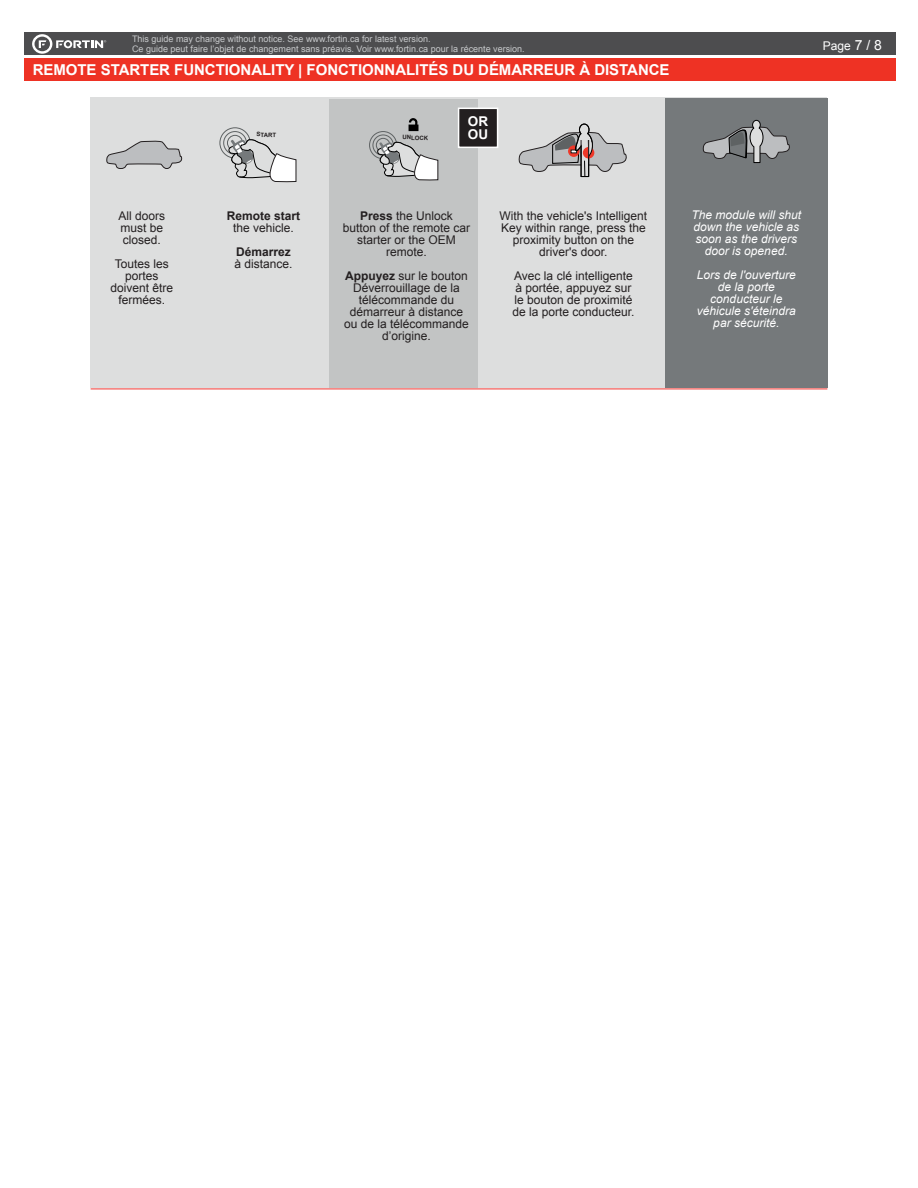
<style>
.page{position:relative;width:918px;height:1188px;background:#fff}
.page>*{position:absolute;margin:0;border:0;box-sizing:border-box;transform-origin:0 0}
.t1{font:700 15px "Arial";letter-spacing:-.005em;color:#fff}
.t2{font:700 13.5px/12.9px "Arial";color:#fff}
.t3{font:12px/12px "Arial";color:#231f20;text-align:center}
.t4{font:italic 12px/12px "Arial";color:#fff;text-align:center}
.t5{font:700 12px "Arial";color:#231f20}
.t6{font:12px "Arial";color:#fff}
.t7{font:9px/9.8px "Arial";color:#c7c9cb}
.t8{font:700 6px "Arial";color:#231f20}
.s1{font-size:13.95px}
.s2{font-weight:700}
</style>
<div class="page">
<div style="left:90px;top:98px;width:737px;height:290px;background:#dddede"></div>
<div style="left:329px;top:99px;width:149px;height:289px;background:#c2c4c4"></div>
<div style="left:227px;top:135px;width:16px;height:16px;border:1px solid #5e6263;border-radius:50%"></div>
<div style="left:219px;top:127px;width:32px;height:31px;border:1px solid #5e6263;border-radius:50%"></div>
<div style="left:223px;top:131px;width:24px;height:24px;border:1px solid #5e6263;border-radius:50%"></div>
<svg style="left:228px;top:139px;width:69px;height:44px"></svg>
<svg style="left:106px;top:140px;width:77px;height:29px"></svg>
<div style="left:376px;top:138px;width:14px;height:14px;border:1px solid #5e6263;border-radius:50%"></div>
<div style="left:369px;top:131px;width:28px;height:28px;border:1px solid #5e6263;border-radius:50%"></div>
<div style="left:373px;top:135px;width:21px;height:21px;border:1px solid #5e6263;border-radius:50%"></div>
<svg style="left:377px;top:142px;width:62px;height:39px"></svg>
<div style="left:409px;top:125px;width:9px;height:6px;border:1px solid #000"></div>
<svg style="left:408px;top:118px;width:11px;height:11px"></svg>
<hr style="left:91px;top:389px;width:736px;height:1px;background:#ee332e">
<div style="left:665px;top:98px;width:162px;height:289px;background:#75797b"></div>
<svg style="left:702px;top:120px;width:88px;height:43px"></svg>
<svg style="left:518px;top:123px;width:109px;height:54px"></svg>
<div style="left:459px;top:108px;width:39px;height:39px;background:#231f20"></div>
<div style="left:458px;top:108px;width:40px;height:40px;border:2px solid #fff"></div>
<div style="left:24px;top:33px;width:872px;height:22px;background:#4d4d4f"></div>
<div style="left:24px;top:58px;width:872px;height:23px;background:#ee3224"></div>
<svg style="left:32px;top:34px;width:74px;height:20px"></svg>
<p class="t7" style="left:132px;top:34px;width:394px">This guide may change without notice. See www.fortin.ca for latest version.<br>Ce guide peut faire l’objet de changement sans préavis. Voir www.fortin.ca pour la récente version.</p>
<p class="t1" style="left:33px;top:59px;width:638px">REMOTE STARTER FUNCTIONALITY | FONCTIONNALITÉS DU DÉMARREUR À DISTANCE</p>
<p class="t8" style="left:257px;top:130px;width:21px;rotate:1deg">START</p>
<p class="t8" style="left:403px;top:133px;width:27px;rotate:1deg">UNLOCK</p>
<p class="t2" style="left:468px;top:115px;width:22px">OR<br>OU</p>
<p class="t6" style="left:823px;top:38px;width:61px">Page <span class="s1">7 / 8</span></p>
<p class="t3" style="left:119px;top:209px;width:48px;text-align:left">All doors must be closed.</p>
<p class="t3" style="left:111px;top:257px;width:64px">Toutes les portes doivent être fermées.</p>
<p class="t5" style="left:227px;top:207px;width:75px">Remote start</p>
<p class="t3" style="left:233px;top:221px;width:62px">the vehicle.</p>
<p class="t5" style="left:236px;top:243px;width:56px">Démarrez</p>
<p class="t3" style="left:235px;top:257px;width:60px">à distance.</p>
<p class="t3" style="left:343px;top:209px;width:129px"><span class="s2">Press</span> the Unlock button of the remote car starter or the OEM remote.</p>
<p class="t3" style="left:344px;top:269px;width:126px"><span class="s2">Appuyez</span> sur le bouton<br>Déverrouillage de la télécommande du démarreur à distance ou de la télécommande d’origine.</p>
<p class="t3" style="left:500px;top:209px;width:149px">With the vehicle's Intelligent<br>Key within range, press the proximity button on the driver's door.</p>
<p class="t3" style="left:512px;top:269px;width:124px;text-align:left">Avec la clé intelligente à portée, appuyez sur le bouton de proximité de la porte conducteur.</p>
<p class="t4" style="left:692px;top:209px;width:111px">The module will shut down the vehicle as soon as the drivers door is opened.</p>
<p class="t4" style="left:697px;top:269px;width:100px">Lors de l'ouverture de la porte conducteur le véhicule s'éteindra par sécurité.</p>
</div>
